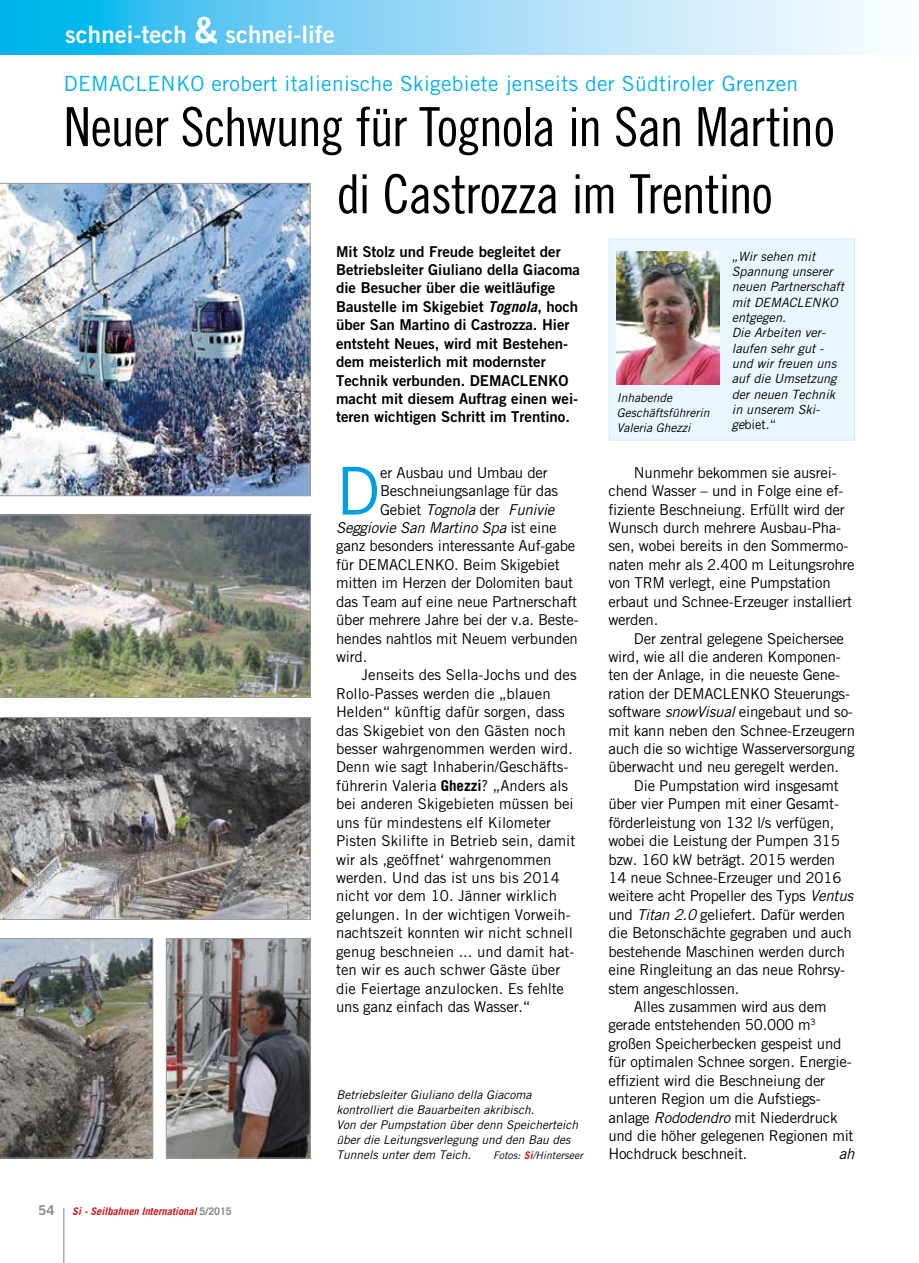
<style>
.page{position:relative;width:919px;height:1263px;background:#fff}
.page>*{position:absolute;margin:0;border:0;box-sizing:border-box;transform-origin:0 0}
.t1{font:66px "Trade Gothic";color:#009fe3}
.t2{font:54px "Trade Gothic Cond Eighteen";letter-spacing:-.02em;color:#000}
.t3{font:24px "Trade Gothic Bold Two";color:#fff}
.t4{font:21px "Trade Gothic";letter-spacing:.015em;color:#00b1eb}
.t5{font:15px "Trade Gothic";letter-spacing:-.015em;color:#000}
.t6{font:15px/18.5px "Trade Gothic Bold Two";color:#000}
.t7{font:italic 15px "Trade Gothic";letter-spacing:-.015em;color:#000}
.t8{font:13.5px "Trade Gothic Bold Two";color:#878787}
.t9{font:italic 12.75px/15.3px "Trade Gothic";color:#000}
.t10{font:italic 12px/15px "Trade Gothic";color:#000}
.t11{font:italic 700 10.5px "Trade Gothic";color:#cd171a}
.t12{font:italic 10.5px "Trade Gothic";color:#000}
.s1{font-size:36px}
.s2{font-style:normal;color:#878787}
.s3{font-family:"Trade Gothic";font-weight:700;font-style:italic}
.s4{font-style:normal}
.s5{font-weight:700}
.s6{font-weight:700;color:#cd171a}
.s7{font-style:italic}
</style>
<div class="page">
<hr style="left:63px;top:1208px;width:1px;height:55px;background:#878787">
<img style="left:0;top:183px;width:310px;height:313px">
<svg style="left:0;top:0;width:877px;height:54px;background:#8bd7f6"></svg>
<img style="left:0;top:515px;width:310px;height:183px">
<svg style="left:0;top:717px;width:310px;height:203px;background:#7f7c7c"></svg>
<img style="left:0;top:938px;width:153px;height:220px">
<img style="left:168px;top:940px;width:140px;height:216px">
<div style="left:166px;top:938px;width:144px;height:220px;border:1px solid #9d9d9c"></div>
<div style="left:608px;top:239px;width:247px;height:201px;background:#eaf6fe;border:1px solid #cbe9fc"></div>
<img style="left:617px;top:251px;width:102px;height:134px">
<p class="t3" style="left:65px;top:20px;width:271px">schnei-tech <span class="s1">&amp;</span> schnei-life</p>
<p class="t4" style="left:64px;top:71px;width:736px">DEMACLENKO erobert italienische Skigebiete jenseits der Südtiroler Grenzen</p>
<p class="t2" style="left:64px;top:95px;width:772px">Neuer Schwung für Tognola in San Martino</p>
<p class="t2" style="left:336px;top:162px;width:437px">di Castrozza im Trentino</p>
<p class="t8" style="left:38px;top:1201px;width:18px">54</p>
<p class="t11" style="left:72px;top:1204px;width:161px">Si - Seilbahnen International <span class="s2">5/2015</span></p>
<p class="t6" style="left:336px;top:242px;width:245px">Mit Stolz und Freude begleitet der Betriebsleiter Giuliano della Giacoma die Besucher über die weitläufige Baustelle im Skigebiet <span class="s3">Tognola</span>, hoch über San Martino di Castrozza. Hier entsteht Neues, wird mit Bestehen&shy;dem meisterlich mit modernster Technik verbunden. DEMACLENKO macht mit diesem Auftrag einen wei&shy;teren wichtigen Schritt im Trentino.</p>
<p class="t1" style="left:336px;top:451px;width:46px">D</p>
<p class="t5" style="left:380px;top:463px;width:169px">er Ausbau und Umbau der</p>
<p class="t5" style="left:380px;top:482px;width:179px">Beschneiungsanlage für das</p>
<p class="t7" style="left:380px;top:500px;width:176px"><span class="s4">Gebiet</span> Tognola <span class="s4">der</span> Funivie</p>
<p class="t7" style="left:336px;top:519px;width:222px">Seggiovie San Martino Spa <span class="s4">ist eine</span></p>
<p class="t5" style="left:336px;top:537px;width:241px">ganz besonders interessante Auf-gabe</p>
<p class="t5" style="left:336px;top:555px;width:225px">für DEMACLENKO. Beim Skigebiet</p>
<p class="t5" style="left:336px;top:574px;width:238px">mitten im Herzen der Dolomiten baut</p>
<p class="t5" style="left:336px;top:592px;width:242px">das Team auf eine neue Partnerschaft</p>
<p class="t5" style="left:336px;top:611px;width:244px">über mehrere Jahre bei der v.a. Beste-</p>
<p class="t5" style="left:336px;top:629px;width:243px">hendes nahtlos mit Neuem verbunden</p>
<p class="t5" style="left:336px;top:647px;width:33px">wird.</p>
<p class="t5" style="left:361px;top:666px;width:216px">Jenseits des Sella-Jochs und des</p>
<p class="t5" style="left:336px;top:684px;width:216px">Rollo-Passes werden die „blauen</p>
<p class="t5" style="left:336px;top:703px;width:230px">Helden“ künftig dafür sorgen, dass</p>
<p class="t5" style="left:336px;top:721px;width:231px">das Skigebiet von den Gästen noch</p>
<p class="t5" style="left:336px;top:740px;width:238px">besser wahrgenommen werden wird.</p>
<p class="t5" style="left:336px;top:758px;width:234px">Denn wie sagt Inhaberin/Geschäfts-</p>
<p class="t5" style="left:336px;top:776px;width:234px">führerin Valeria <span class="s5">Ghezzi</span>? „Anders als</p>
<p class="t5" style="left:336px;top:795px;width:239px">bei anderen Skigebieten müssen bei</p>
<p class="t5" style="left:336px;top:813px;width:216px">uns für mindestens elf Kilometer</p>
<p class="t5" style="left:336px;top:832px;width:241px">Pisten Skilifte in Betrieb sein, damit</p>
<p class="t5" style="left:336px;top:850px;width:217px">wir als ‚geöffnet‘ wahrgenommen</p>
<p class="t5" style="left:336px;top:869px;width:225px">werden. Und das ist uns bis 2014</p>
<p class="t5" style="left:336px;top:887px;width:222px">nicht vor dem 10. Jänner wirklich</p>
<p class="t5" style="left:336px;top:905px;width:236px">gelungen. In der wichtigen Vorweih-</p>
<p class="t5" style="left:336px;top:924px;width:238px">nachtszeit konnten wir nicht schnell</p>
<p class="t5" style="left:336px;top:942px;width:240px">genug beschneien ... und damit hat-</p>
<p class="t5" style="left:336px;top:961px;width:226px">ten wir es auch schwer Gäste über</p>
<p class="t5" style="left:336px;top:979px;width:229px">die Feiertage anzulocken. Es fehlte</p>
<p class="t5" style="left:336px;top:997px;width:196px">uns ganz einfach das Wasser.“</p>
<p class="t10" style="left:336px;top:1087px;width:243px">Betriebsleiter Giuliano della Giacoma kontrolliert die Bauarbeiten akribisch.<br>Von der Pumpstation über denn Speicherteich über die Leitungsverlegung und den Bau des Tunnels unter dem Teich.</p>
<p class="t12" style="left:493px;top:1149px;width:91px">Fotos: <span class="s6">Si</span>/Hinterseer</p>
<p class="t9" style="left:731px;top:249px;width:114px">„Wir sehen mit<br>Spannung unserer neuen Partnerschaft mit DEMACLENKO entgegen.<br>Die Arbeiten ver&shy;laufen sehr gut - und wir freuen uns auf die Umsetzung der neuen Technik in unserem Ski&shy;ge<span class="s4">biet.“</span></p>
<p class="t10" style="left:617px;top:390px;width:94px">Inhabende<br>Geschäftsführerin<br>Valeria Ghezzi</p>
<p class="t5" style="left:634px;top:463px;width:204px">Nunmehr bekommen sie ausrei-</p>
<p class="t5" style="left:608px;top:482px;width:237px">chend Wasser – und in Folge eine ef-</p>
<p class="t5" style="left:608px;top:500px;width:238px">fiziente Beschneiung. Erfüllt wird der</p>
<p class="t5" style="left:608px;top:519px;width:234px">Wunsch durch mehrere Ausbau-Pha-</p>
<p class="t5" style="left:608px;top:537px;width:241px">sen, wobei bereits in den Sommermo-</p>
<p class="t5" style="left:608px;top:555px;width:248px">naten mehr als 2.400 m Leitungsrohre</p>
<p class="t5" style="left:608px;top:574px;width:224px">von TRM verlegt, eine Pumpstation</p>
<p class="t5" style="left:608px;top:592px;width:245px">erbaut und Schnee-Erzeuger installiert</p>
<p class="t5" style="left:608px;top:611px;width:51px">werden.</p>
<p class="t5" style="left:634px;top:629px;width:212px">Der zentral gelegene Speichersee</p>
<p class="t5" style="left:608px;top:647px;width:234px">wird, wie all die anderen Komponen-</p>
<p class="t5" style="left:608px;top:666px;width:233px">ten der Anlage, in die neueste Gene-</p>
<p class="t5" style="left:608px;top:684px;width:243px">ration der DEMACLENKO Steuerungs-</p>
<p class="t5" style="left:608px;top:703px;width:246px">software <span class="s7">snowVisual</span> eingebaut und so-</p>
<p class="t5" style="left:608px;top:721px;width:248px">mit kann neben den Schnee-Erzeugern</p>
<p class="t5" style="left:608px;top:740px;width:248px">auch die so wichtige Wasserversorgung</p>
<p class="t5" style="left:608px;top:758px;width:232px">überwacht und neu geregelt werden.</p>
<p class="t5" style="left:634px;top:776px;width:206px">Die Pumpstation wird insgesamt</p>
<p class="t5" style="left:608px;top:795px;width:232px">über vier Pumpen mit einer Gesamt-</p>
<p class="t5" style="left:608px;top:813px;width:227px">förderleistung von 132 l/s verfügen,</p>
<p class="t5" style="left:608px;top:832px;width:233px">wobei die Leistung der Pumpen 315</p>
<p class="t5" style="left:608px;top:850px;width:228px">bzw. 160 kW beträgt. 2015 werden</p>
<p class="t5" style="left:608px;top:869px;width:235px">14 neue Schnee-Erzeuger und 2016</p>
<p class="t5" style="left:608px;top:887px;width:246px">weitere acht Propeller des Typs <span class="s7">Ventus</span></p>
<p class="t5" style="left:608px;top:905px;width:238px">und <span class="s7">Titan 2.0</span> geliefert. Dafür werden</p>
<p class="t5" style="left:608px;top:924px;width:245px">die Betonschächte gegraben und auch</p>
<p class="t5" style="left:608px;top:942px;width:238px">bestehende Maschinen werden durch</p>
<p class="t5" style="left:608px;top:961px;width:238px">eine Ringleitung an das neue Rohrsy-</p>
<p class="t5" style="left:608px;top:979px;width:132px">stem angeschlossen.</p>
<p class="t5" style="left:634px;top:997px;width:194px">Alles zusammen wird aus dem</p>
<p class="t5" style="left:608px;top:1016px;width:209px">gerade entstehenden 50.000 m<sup>3</sup></p>
<p class="t5" style="left:608px;top:1034px;width:235px">großen Speicherbecken gespeist und</p>
<p class="t5" style="left:608px;top:1053px;width:245px">für optimalen Schnee sorgen. Energie-</p>
<p class="t5" style="left:608px;top:1071px;width:218px">effizient wird die Beschneiung der</p>
<p class="t5" style="left:608px;top:1090px;width:214px">unteren Region um die Aufstiegs-</p>
<p class="t5" style="left:608px;top:1108px;width:231px">anlage <span class="s7">Rododendro</span> mit Niederdruck</p>
<p class="t5" style="left:608px;top:1126px;width:247px">und die höher gelegenen Regionen mit</p>
<p class="t5" style="left:608px;top:1145px;width:141px">Hochdruck beschneit.</p>
<p class="t7" style="left:838px;top:1145px;width:17px">ah</p>
</div>
